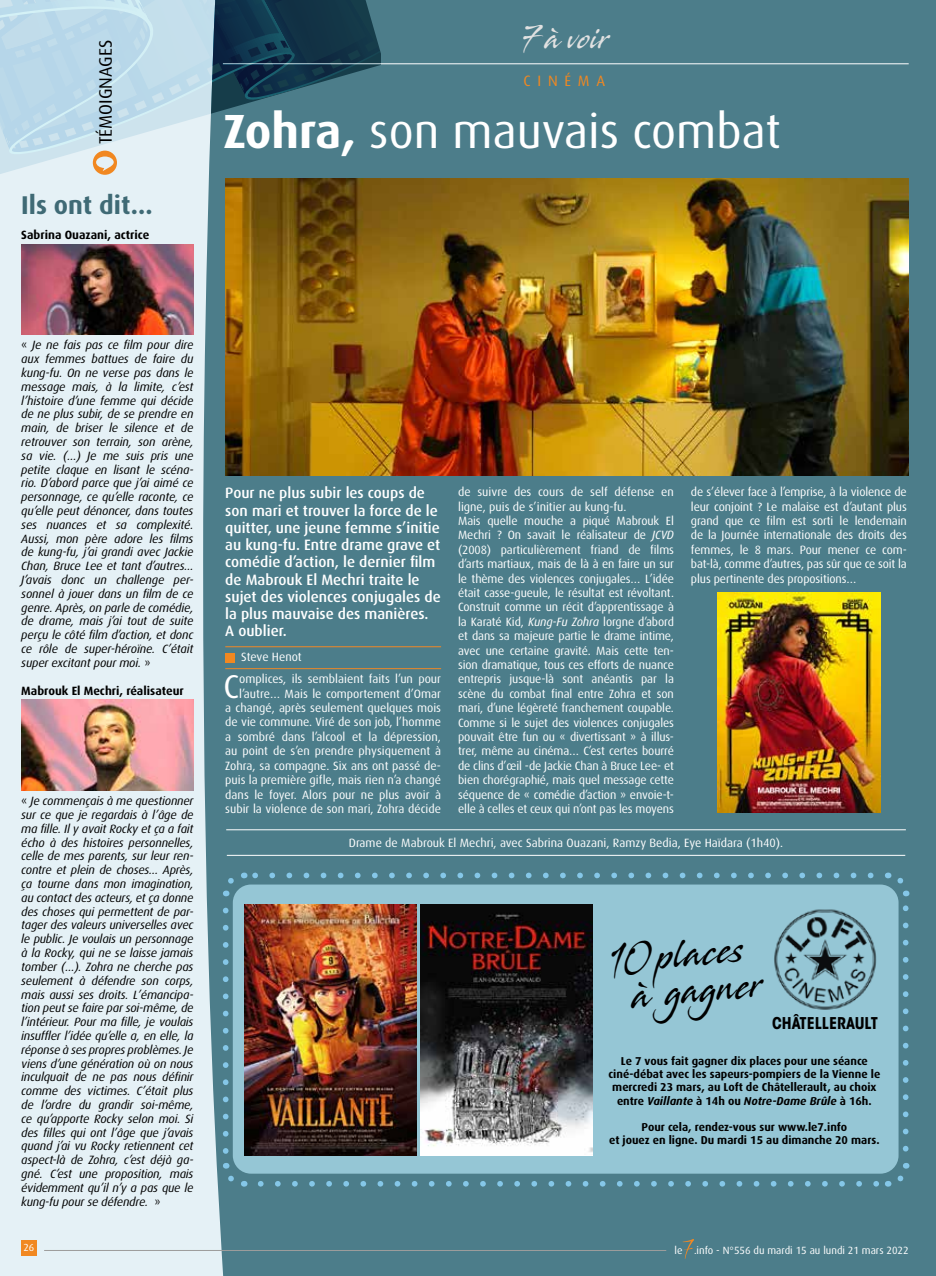
<style>
.page{position:relative;width:936px;height:1276px;background:#fff}
.page>*{position:absolute;margin:0;border:0;box-sizing:border-box;transform-origin:0 0}
.t1{font:48px "Dax";color:#fff}
.t2{font:37.35px/36.8px "Stingray";color:#000;text-align:center;scale:.74 1}
.t3{font:33px "Dax";color:#fff}
.t4{font:30px "Stingray";color:#e1e1e1;scale:.74 1}
.t5{font:700 25.65px "Dax";color:#3f6a75}
.t6{font:18px "Dax";color:#000}
.t7{font:700 condensed 16.2px "ITC Avant Garde Std";color:#000}
.t8{font:500 15px/17.2px "Dax";color:#fff}
.t9{font:15px "Dax";letter-spacing:.45em;color:#f18821}
.t10{font:italic 12px/13.8px "Dax";letter-spacing:-.015em;color:#000;text-align:justify}
.t11{font:12px/14.4px "Dax";letter-spacing:-.01em;color:#fff;text-align:right}
.t12{font:700 12px "Dax";color:#000}
.t13{font:700 11.4px/13.2px "Dax";color:#000;text-align:center}
.t14{font:10.5px "Dax";color:#fff}
.t15{font:10.2px "Dax";color:#fff}
.s1{font-weight:700}
.s2{font-style:normal}
.s3{font-style:italic}
</style>
<div class="page">
<div style="left:183px;top:0;width:752px;height:1276px;background:#4c7d8a"></div>
<svg style="left:0;top:175px;width:224px;height:1101px;background:#d8e7ec"></svg>
<hr style="left:223px;top:64px;width:685px;height:1px;background:#fff">
<img style="left:225px;top:179px;width:683px;height:296px">
<hr style="left:225px;top:646px;width:216px;height:1px;background:#f18825">
<div style="left:225px;top:653px;width:9px;height:9px;background:#f18821"></div>
<hr style="left:225px;top:668px;width:216px;height:1px;background:#f18825">
<hr style="left:226px;top:829px;width:679px;height:1px;background:#fff">
<hr style="left:227px;top:855px;width:678px;height:1px;background:#fff">
<div style="left:233px;top:884px;width:665px;height:289px;background:#95c6d5;border-radius:18px"></div>
<svg style="left:223px;top:910px;width:5px;height:247px"></svg>
<svg style="left:260px;top:1181px;width:619px;height:5px"></svg>
<svg style="left:902px;top:905px;width:6px;height:243px"></svg>
<svg style="left:252px;top:872px;width:618px;height:6px"></svg>
<svg style="left:223px;top:1163px;width:22px;height:26px"></svg>
<svg style="left:887px;top:1163px;width:23px;height:23px"></svg>
<svg style="left:887px;top:872px;width:21px;height:24px"></svg>
<svg style="left:219px;top:872px;width:26px;height:24px"></svg>
<img style="left:420px;top:904px;width:172px;height:251px">
<img style="left:244px;top:904px;width:172px;height:251px">
<div style="left:21px;top:1240px;width:15px;height:15px;background:#f18821"></div>
<svg style="left:0;top:0;width:380px;height:175px"></svg>
<img style="left:717px;top:593px;width:163px;height:219px">
<img style="left:774px;top:909px;width:103px;height:101px">
<hr style="left:44px;top:1250px;width:622px;height:1px;background:#9d9d9c">
<svg style="left:682px;top:1239px;width:12px;height:19px"></svg>
<img style="left:21px;top:699px;width:172px;height:91px">
<img style="left:21px;top:244px;width:172px;height:91px">
<h3 class="t6" style="left:96px;top:144px;width:106px;rotate:-90deg">TÉMOIGNAGES</h3>
<h3 class="t5" style="left:21px;top:191px;width:133px">Ils ont dit...</h3>
<p class="t12" style="left:21px;top:228px;width:130px">Sabrina Ouazani, actrice</p>
<h3 class="t4" style="left:522px;top:18px;width:121px">7 à voir</h3>
<p class="t9" style="left:523px;top:72px;width:83px">CINÉMA</p>
<h1 class="t1" style="left:223px;top:105px;width:559px"><span class="s1">Zohra,</span> son mauvais combat</h1>
<p class="t10" style="left:21px;top:338px;width:174px"><span class="s2">«</span> Je ne fais pas ce film pour dire aux femmes battues de faire du kung-fu. On ne verse pas dans le message mais, à la limite, c’est l’histoire d’une femme qui décide de ne plus subir, de se prendre en main, de briser le silence et de retrouver son terrain, son arène, sa vie. (…) Je me suis pris une petite claque en lisant le scéna&shy;rio. D’abord parce que j’ai aimé ce personnage, ce qu’elle raconte, ce qu’elle peut dénoncer, dans toutes ses nuances et sa complexité.<br>Aussi, mon père adore les films de kung-fu, j’ai grandi avec Jackie Chan, Bruce Lee et tant d’autres...<br>J’avais donc un challenge per&shy;sonnel à jouer dans un film de ce genre. Après, on parle de comédie, de drame, mais j’ai tout de suite perçu le côté film d’action, et donc ce rôle de super-héroïne. C’était super excitant pour moi. <span class="s2">»</span></p>
<p class="t12" style="left:21px;top:684px;width:164px">Mabrouk El Mechri, réalisateur</p>
<p class="t10" style="left:21px;top:794px;width:174px"><span class="s2">«</span> Je commençais à me questionner sur ce que je regardais à l’âge de ma fille. Il y avait Rocky et ça a fait écho à des histoires personnelles, celle de mes parents, sur leur ren&shy;contre et plein de choses… Après, ça tourne dans mon imagination, au contact des acteurs, et ça donne des choses qui permettent de par&shy;tager des valeurs universelles avec le public. Je voulais un personnage à la Rocky, qui ne se laisse jamais tomber (…). Zohra ne cherche pas seulement à défendre son corps, mais aussi ses droits. L’émancipa&shy;tion peut se faire par soi-même, de l’intérieur. Pour ma fille, je voulais insuffler l’idée qu’elle a, en elle, la réponse à ses propres problèmes. Je viens d’une génération où on nous inculquait de ne pas nous définir comme des victimes. C’était plus de l’ordre du grandir soi-même, ce qu’apporte Rocky selon moi. Si des filles qui ont l’âge que j’avais quand j’ai vu Rocky retiennent cet aspect-là de Zohra, c’est déjà ga&shy;gné. C’est une proposition, mais évidemment qu’il n’y a pas que le kung-fu pour se défendre. <span class="s2">»</span></p>
<p class="t15" style="left:23px;top:1241px;width:12px">26</p>
<p class="t8" style="left:225px;top:485px;width:217px">Pour ne plus subir les coups de son mari et trouver la force de le quitter, une jeune femme s’initie au kung-fu. Entre drame grave et comédie d’action, le dernier film de Mabrouk El Mechri traite le sujet des violences conjugales de la plus mauvaise des manières.<br>A oublier.</p>
<p class="t11" style="left:241px;top:650px;width:62px">Steve Henot</p>
<h3 class="t3" style="left:223px;top:668px;width:17px">C</h3>
<p class="t11" style="left:458px;top:485px;width:217px;text-align:left">de suivre des cours de self défense en ligne, puis de s’initier au kung-fu.<br>Mais quelle mouche a piqué Mabrouk El Mechri ? On savait le réalisateur de <span class="s3">JCVD </span>(2008) particulièrement friand de films d’arts martiaux, mais de là à en faire un sur le thème des violences conjugales… L’idée était casse-gueule, le résultat est révoltant.<br>Construit comme un récit d’apprentissage à la Karaté Kid, <span class="s3">Kung-Fu Zohra</span> lorgne d’abord et dans sa majeure partie le drame intime, avec une certaine gravité. Mais cette ten&shy;sion dramatique, tous ces efforts de nuance entrepris jusque-là sont anéantis par la scène du combat final entre Zohra et son mari, d’une légèreté franchement coupable.<br>Comme si le sujet des violences conjugales pouvait être fun ou « divertissant » à illus&shy;trer, même au cinéma… C’est certes bourré de clins d’œil -de Jackie Chan à Bruce Lee- et bien chorégraphié, mais quel message cette séquence de « comédie d’action » envoie-t&shy;elle à celles et ceux qui n’ont pas les moyens</p>
<p class="t11" style="left:691px;top:485px;width:217px;text-align:justify">de s’élever face à l’emprise, à la violence de leur conjoint ? Le malaise est d’autant plus grand que ce film est sorti le lendemain de la Journée internationale des droits des femmes, le 8 mars. Pour mener ce com&shy;bat-là, comme d’autres, pas sûr que ce soit la plus pertinente des propositions…</p>
<p class="t11" style="left:349px;top:835px;width:436px">Drame de Mabrouk El Mechri, avec Sabrina Ouazani, Ramzy Bedia, Eye Haïdara (1h40).</p>
<p class="t11" style="left:225px;top:672px;width:217px">omplices, ils semblaient faits l’un pour l’autre… Mais le comportement d’Omar<br>a changé, après seulement quelques mois de vie commune. Viré de son job, l’homme a sombré dans l’alcool et la dépression, au point de s’en prendre physiquement à Zohra, sa compagne. Six ans ont passé de&shy;puis la première gifle, mais rien n’a changé dans le foyer. Alors pour ne plus avoir à subir la violence de son mari, Zohra décide</p>
<h2 class="t2" style="left:606px;top:938px;width:208px;rotate:-5deg">10 places à gagner</h2>
<h3 class="t7" style="left:772px;top:1012px;width:107px">CHÂTELLERAULT</h3>
<p class="t13" style="left:608px;top:1054px;width:273px">Le 7 vous fait gagner dix places pour une séance ciné-débat avec les sapeurs-pompiers de la Vienne le mercredi 23 mars, au Loft de Châtellerault, au choix entre <span class="s3">Vaillante</span> à 14h ou <span class="s3">Notre-Dame Brûle</span> à 16h.</p>
<p class="t13" style="left:609px;top:1120px;width:272px">Pour cela, rendez-vous sur www.le7.info<br>et jouez en ligne. Du mardi 15 au dimanche 20 mars.</p>
<p class="t14" style="left:674px;top:1244px;width:235px">le .info - N°556 du mardi 15 au lundi 21 mars 2022</p>
</div>
